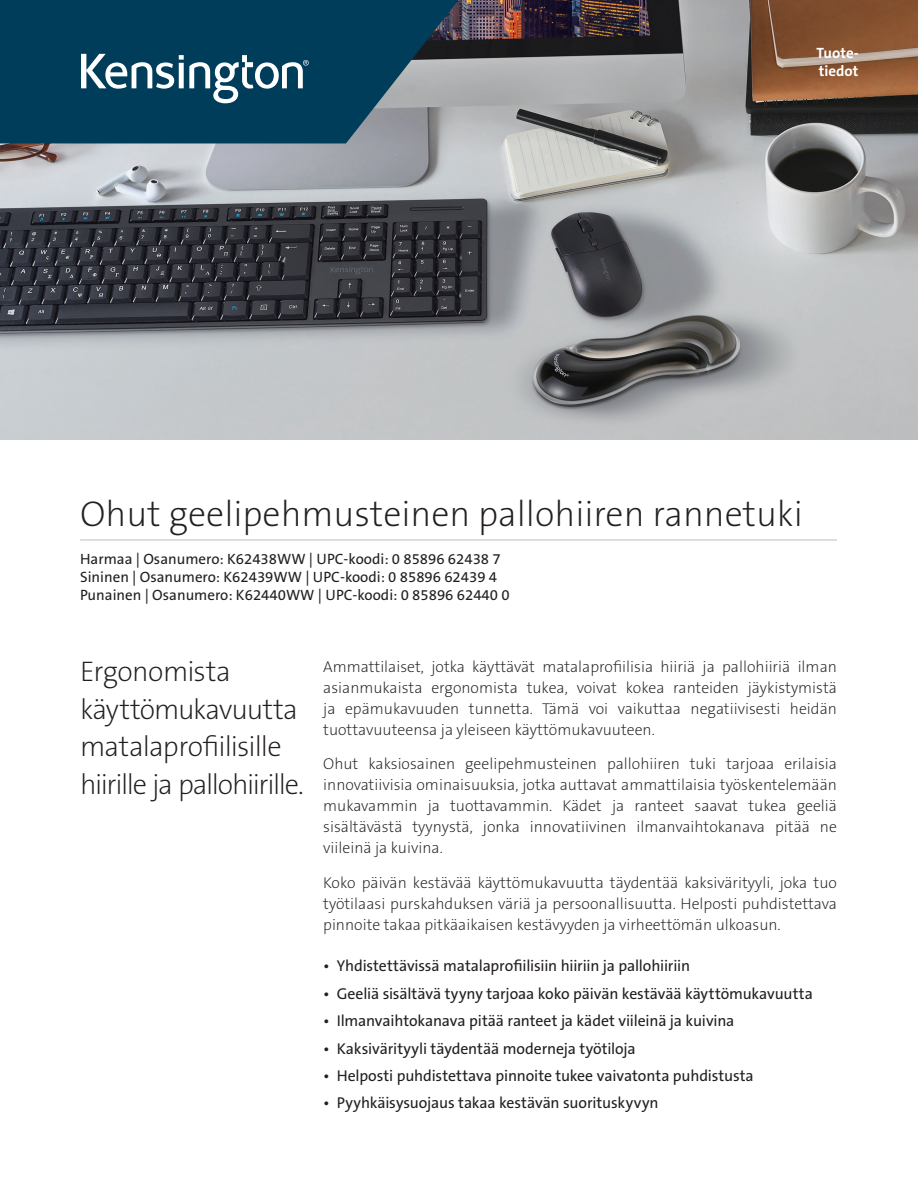
<style>
.page{position:relative;width:918px;height:1188px;background:#fff}
.page>*{position:absolute;margin:0;border:0;box-sizing:border-box;transform-origin:0 0}
.Product_Name{font:36px "The Sans KENSINGTON2 XL";color:#231f20}
.Product_Headline{font:28.5px/37.5px "The Sans KENSINGTON2 XL";letter-spacing:-.035em;color:#231f20}
.Body{font:15.75px/21px "The Sans KENSINGTON2 XL";color:#231f20;text-align:justify}
.Feature_Bullets{font:15.75px "The Sans KENSINGTON5 Rg";letter-spacing:-.01em;color:#231f20}
.Part_No__UPC{font:15px/18px "The Sans KENSINGTON5 Rg";color:#231f20}
.Filetype_Header_Blue{font:15px "The Sans KENSINGTON7 Bd";color:#fff}
</style>
<div class="page">
<img style="left:0;top:0;width:918px;height:440px">
<svg style="left:0;top:0;width:458px;height:143px;background:#154963"></svg>
<svg style="left:81px;top:54px;width:228px;height:49px"></svg>
<hr style="left:80px;top:540px;width:757px;height:1px;background:#bcbdc0">
<p class="Filetype_Header_Blue" style="left:817px;top:45px;width:44px">Tuote-</p>
<p class="Filetype_Header_Blue" style="left:819px;top:63px;width:41px">tiedot</p>
<h1 class="Product_Name" style="left:80px;top:495px;width:724px">Ohut geelipehmusteinen pallohiiren rannetuki</h1>
<h2 class="Part_No__UPC" style="left:80px;top:551px;width:431px">Harmaa | Osanumero: K62438WW | UPC-koodi: 0 85896 62438 7<br>Sininen | Osanumero: K62439WW | UPC-koodi: 0 85896 62439 4<br>Punainen | Osanumero: K62440WW | UPC-koodi: 0 85896 62440 0</h2>
<h3 class="Product_Headline" style="left:80px;top:654px;width:225px">Ergonomista käyttömukavuutta matalaprofiilisille hiirille ja pallohiirille.</h3>
<p class="Body" style="left:323px;top:656px;width:515px">Ammattilaiset, jotka käyttävät matalaprofiilisia hiiriä ja pallohiiriä ilman asianmukaista ergonomista tukea, voivat kokea ranteiden jäykistymistä ja epämukavuuden tunnetta. Tämä voi vaikuttaa negatiivisesti heidän tuottavuuteensa ja yleiseen käyttömukavuuteen.</p>
<p class="Body" style="left:323px;top:754px;width:515px">Ohut kaksiosainen geelipehmusteinen pallohiiren tuki tarjoaa erilaisia innovatiivisia ominaisuuksia, jotka auttavat ammattilaisia työskentelemään mukavammin ja tuottavammin. Kädet ja ranteet saavat tukea geeliä sisältävästä tyynystä, jonka innovatiivinen ilmanvaihtokanava pitää ne viileinä ja kuivina.</p>
<p class="Body" style="left:323px;top:872px;width:515px">Koko päivän kestävää käyttömukavuutta täydentää kaksivärityyli, joka tuo työtilaasi purskahduksen väriä ja persoonallisuutta. Helposti puhdistettava pinnoite takaa pitkäaikaisen kestävyyden ja virheettömän ulkoasun.</p>
<p class="Feature_Bullets" style="left:323px;top:957px;width:369px">• Yhdistettävissä matalaprofiilisiin hiiriin ja pallohiiriin</p>
<p class="Feature_Bullets" style="left:323px;top:985px;width:491px">• Geeliä sisältävä tyyny tarjoaa koko päivän kestävää käyttömukavuutta</p>
<p class="Feature_Bullets" style="left:323px;top:1012px;width:413px">• Ilmanvaihtokanava pitää ranteet ja kädet viileinä ja kuivina</p>
<p class="Feature_Bullets" style="left:323px;top:1040px;width:314px">• Kaksivärityyli täydentää moderneja työtiloja</p>
<p class="Feature_Bullets" style="left:323px;top:1067px;width:432px">• Helposti puhdistettava pinnoite tukee vaivatonta puhdistusta</p>
<p class="Feature_Bullets" style="left:323px;top:1095px;width:337px">• Pyyhkäisysuojaus takaa kestävän suorituskyvyn</p>
</div>
